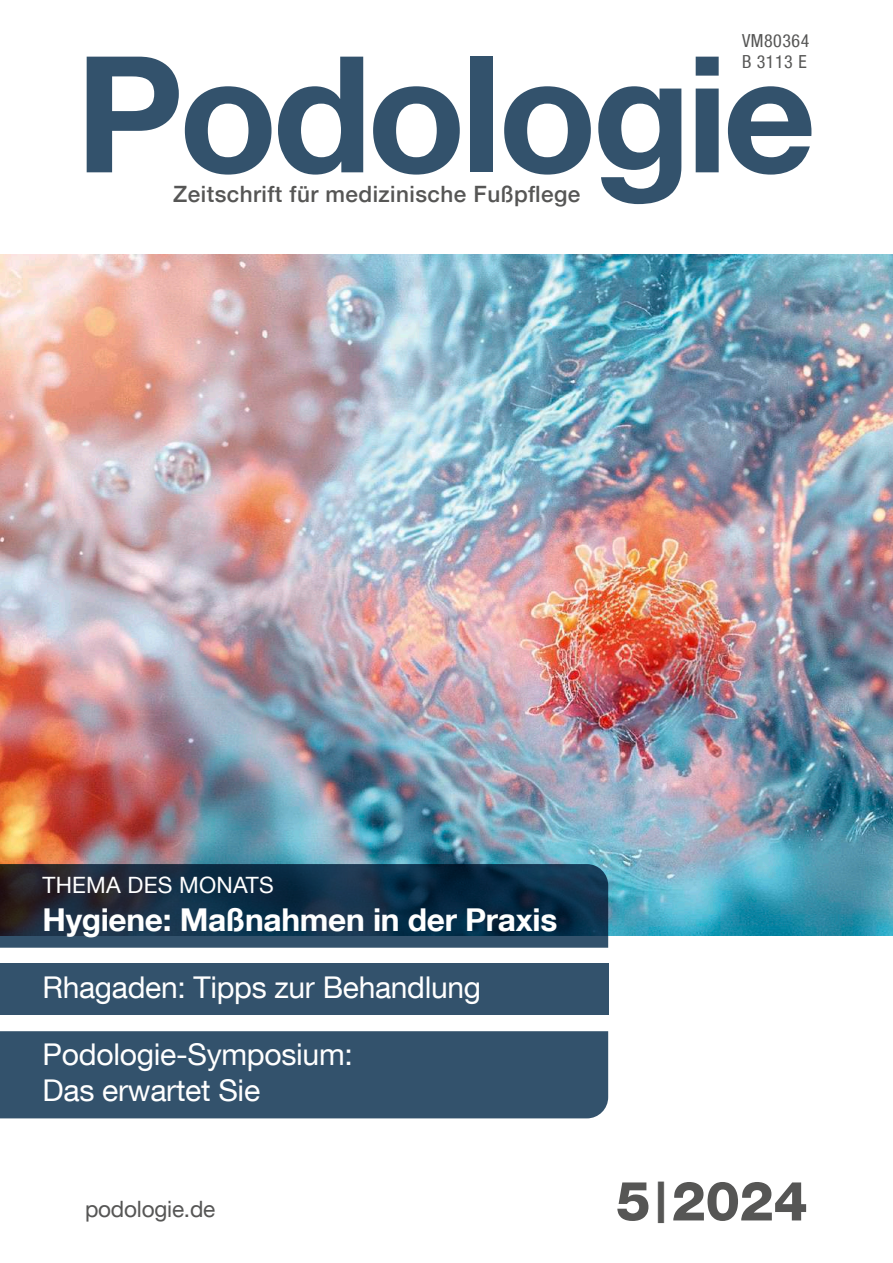
<style>
.page{position:relative;width:893px;height:1263px;background:#fff}
.page>*{position:absolute;margin:0;border:0;box-sizing:border-box;transform-origin:0 0}
.t1{font:700 162px "Helvetica Neue LT Com";letter-spacing:-.03em;color:#33526c}
.t2{font:800 54.45px "Helvetica Neue LT Com";color:#565655}
.t3{font:700 31.5px "Helvetica Neue LT Com";letter-spacing:-.01em;color:#fff}
.t4{font:30px/36px "Helvetica Neue LT Com";letter-spacing:-.01em;color:#fff}
.t5{font:500 22.5px "Helvetica Neue";letter-spacing:.02em;color:#565655}
.t6{font:22.5px "Helvetica Neue LT Com";letter-spacing:.01em;color:#fff}
.t7{font:22.5px "Helvetica Neue LT Com";letter-spacing:-.01em;color:#565655}
.t8{font:condensed 18px/21.6px "Helvetica Neue LT Com";letter-spacing:.03em;color:#565655}
.s1{font-size:41.4px}
</style>
<div class="page">
<img style="left:0;top:254px;width:893px;height:681px">
<svg style="left:0;top:864px;width:608px;height:84px;background:#173249"></svg>
<div style="left:0;top:964px;width:608px;height:51px;background:#33526c"></div>
<div style="left:0;top:1031px;width:608px;height:87px;background:#33526c"></div>
<p class="t8" style="left:742px;top:29px;width:69px">VM80364<br>B 3113 E</p>
<h1 class="t1" style="left:75px;top:12px;width:742px">Podologie</h1>
<p class="t5" style="left:173px;top:176px;width:409px">Zeitschrift für medizinische Fußpflege</p>
<p class="t6" style="left:43px;top:871px;width:233px">THEMA DES MONATS</p>
<p class="t3" style="left:43px;top:899px;width:516px">Hygiene: Maßnahmen in der Praxis</p>
<p class="t4" style="left:43px;top:969px;width:440px">Rhagaden: Tipps zur Behandlung</p>
<p class="t4" style="left:43px;top:1036px;width:312px">Podologie-Symposium:<br>Das erwartet Sie</p>
<p class="t7" style="left:85px;top:1195px;width:132px">podologie.de</p>
<h2 class="t2" style="left:616px;top:1169px;width:193px">5<span class="s1">|</span>2024</h2>
</div>
